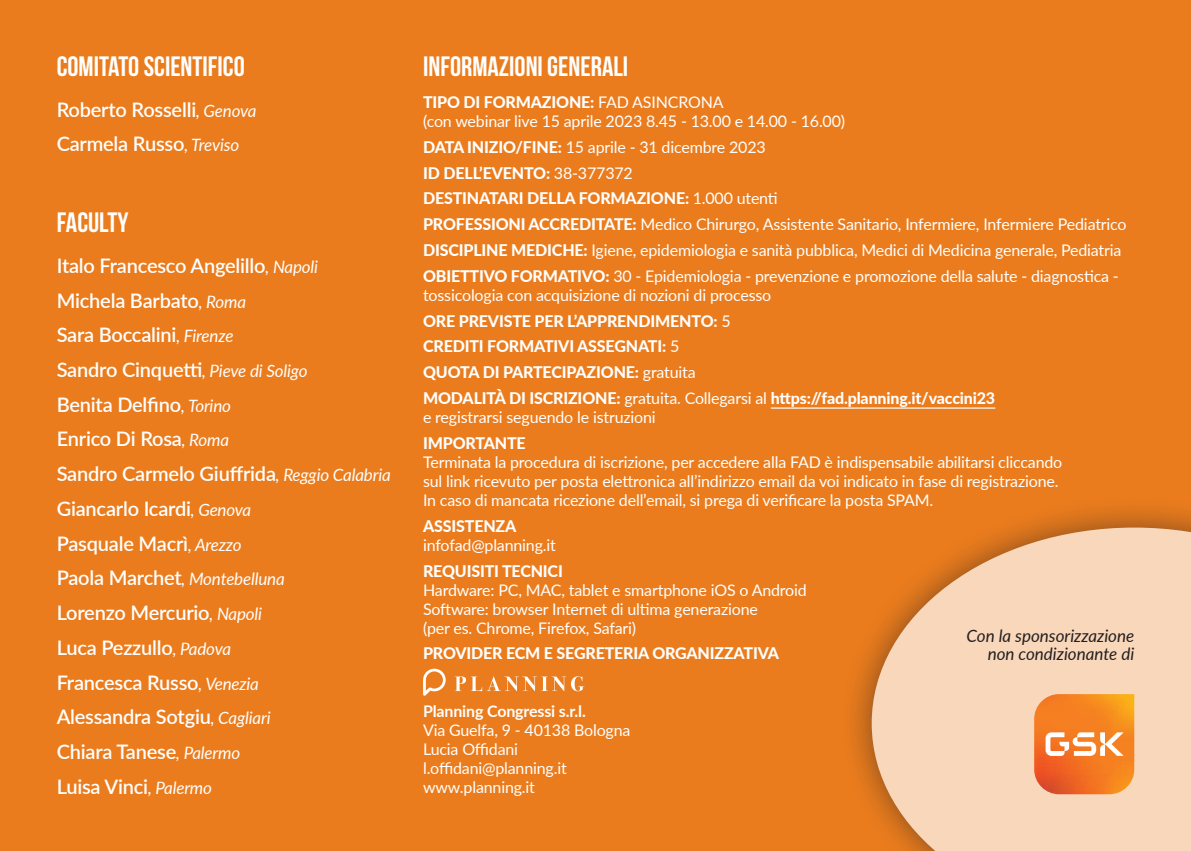
<style>
.page{position:relative;width:1191px;height:851px;background:#fff}
.page>*{position:absolute;margin:0;border:0;box-sizing:border-box;transform-origin:0 0}
.t1{font:28px "Bebas Neue";color:#fff}
.t2{font:600 20px/34.6px "Lato";letter-spacing:-.01em;color:#fff}
.t3{font:italic 17px/18px "Lato";color:#231f20;text-align:right}
.t4{font:italic 17px "Lato";letter-spacing:-.01em;color:#fff}
.t5{font:16px/19px "Lato";letter-spacing:-.01em;color:#fff}
.t6{font:800 16px/25.8px "Lato";letter-spacing:-.01em;color:#fff}
.t7{font:700 16px "Lato";letter-spacing:-.01em;color:#fff}
.s1{font-weight:400;font-style:italic;font-size:17px}
.s2{font-weight:600;font-style:normal;font-size:20px}
.s3{font-weight:800}
.s4{font-weight:400}
</style>
<div class="page">
<div style="left:0;top:0;width:1191px;height:850px;background:#ea7c1d"></div>
<div style="left:840px;top:496px;width:351px;height:354px;background:#231f20;opacity:.75"></div>
<svg style="left:871px;top:527px;width:320px;height:323px;background:#f3c8a2"></svg>
<hr style="left:771px;top:407px;width:224px;height:1px;background:#fff">
<svg style="left:423px;top:668px;width:23px;height:28px"></svg>
<svg style="left:455px;top:676px;width:129px;height:15px"></svg>
<svg style="left:1034px;top:694px;width:100px;height:100px"></svg>
<h1 class="t1" style="left:57px;top:51px;width:189px">COMITATO SCIENTIFICO</h1>
<p class="t2" style="left:57px;top:91px;width:201px">Roberto Rosselli<span class="s1">, Genova<br></span>Carmela Russo<span class="s1">, Treviso</span></p>
<h1 class="t1" style="left:57px;top:207px;width:73px">FACULTY</h1>
<p class="t2" style="left:57px;top:247px;width:336px">Italo Francesco Angelillo<span class="s1">, Napoli<br></span>Michela Barbato<span class="s1">, Roma<br></span>Sara Boccalini<span class="s1">, Firenze<br></span>Sandro Cinquetti<span class="s1">, Pieve di Soligo<br></span>Benita Delfino<span class="s1">, Torino<br></span>Enrico Di Rosa<span class="s1">, Roma<br></span>Sandro Carmelo Giuffrida<span class="s1">, Reggio Calabria<br></span>Giancarlo Icardi<span class="s1">, Genova<br></span>Pasquale Macrì<span class="s1">, Arezzo</span></p>
<p class="t4" style="left:57px;top:567px;width:229px"><span class="s2">Paola Marchet</span>, Montebelluna</p>
<p class="t2" style="left:57px;top:594px;width:215px">Lorenzo Mercurio<span class="s1">, Napoli<br></span>Luca Pezzullo<span class="s1">, Padova<br></span>Francesca Russo<span class="s1">, Venezia<br></span>Alessandra Sotgiu<span class="s1">, Cagliari<br></span>Chiara Tanese<span class="s1">, Palermo<br></span>Luisa Vinci<span class="s1">, Palermo</span></p>
<h1 class="t1" style="left:423px;top:51px;width:207px">INFORMAZIONI GENERALI</h1>
<p class="t5" style="left:423px;top:92px;width:423px"><span class="s3">TIPO DI FORMAZIONE:</span> FAD ASINCRONA<br>(con webinar live 15 aprile 2023 8.45 - 13.00 e 14.00 - 16.00)</p>
<p class="t5" style="left:423px;top:133px;width:705px;line-height:25.8px"><span class="s3">DATA INIZIO/FINE:</span> 15 aprile - 31 dicembre 2023<br><span class="s3">ID DELL’EVENTO:</span> 38-377372<br><span class="s3">DESTINATARI DELLA FORMAZIONE:</span> 1.000 utenti<br><span class="s3">PROFESSIONI ACCREDITATE:</span> Medico Chirurgo, Assistente Sanitario, Infermiere, Infermiere Pediatrico <span class="s3">DISCIPLINE MEDICHE:</span> Igiene, epidemiologia e sanità pubblica, Medici di Medicina generale, Pediatria <span class="s3">OBIETTIVO FORMATIVO:</span> 30 - Epidemiologia - prevenzione e promozione della salute - diagnostica -</p>
<p class="t6" style="left:423px;top:281px;width:573px"><span class="s4">tossicologia con acquisizione di nozioni di processo<br></span>ORE PREVISTE PER L’APPRENDIMENTO: <span class="s4">5<br></span>CREDITI FORMATIVI ASSEGNATI: <span class="s4">5<br></span>QUOTA DI PARTECIPAZIONE: <span class="s4">gratuita<br></span>MODALITÀ DI ISCRIZIONE: <span class="s4">gratuita. Collegarsi al</span> https://fad.planning.it/vaccini23</p>
<p class="t5" style="left:423px;top:407px;width:234px">e registrarsi seguendo le istruzioni</p>
<p class="t6" style="left:423px;top:429px;width:104px">IMPORTANTE</p>
<p class="t5" style="left:423px;top:452px;width:641px">Terminata la procedura di iscrizione, per accedere alla FAD è indispensabile abilitarsi cliccando sul link ricevuto per posta elettronica all’indirizzo email da voi indicato in fase di registrazione.<br>In caso di mancata ricezione dell’email, si prega di verificare la posta SPAM.</p>
<p class="t6" style="left:423px;top:512px;width:95px">ASSISTENZA</p>
<p class="t5" style="left:423px;top:534px;width:134px">infofad@planning.it</p>
<p class="t6" style="left:423px;top:557px;width:141px">REQUISITI TECNICI</p>
<p class="t5" style="left:423px;top:579px;width:385px">Hardware: PC, MAC, tablet e smartphone iOS o Android<br>Software: browser Internet di ultima generazione<br>(per es. Chrome, Firefox, Safari)</p>
<p class="t6" style="left:423px;top:640px;width:357px">PROVIDER ECM E SEGRETERIA ORGANIZZATIVA</p>
<p class="t3" style="left:966px;top:626px;width:169px">Con la sponsorizzazione non condizionante di</p>
<p class="t7" style="left:423px;top:698px;width:164px">Planning Congressi s.r.l.</p>
<p class="t5" style="left:423px;top:719px;width:209px">Via Guelfa, 9 - 40138 Bologna<br>Lucia Offidani l.offidani@planning.it www.planning.it</p>
</div>
